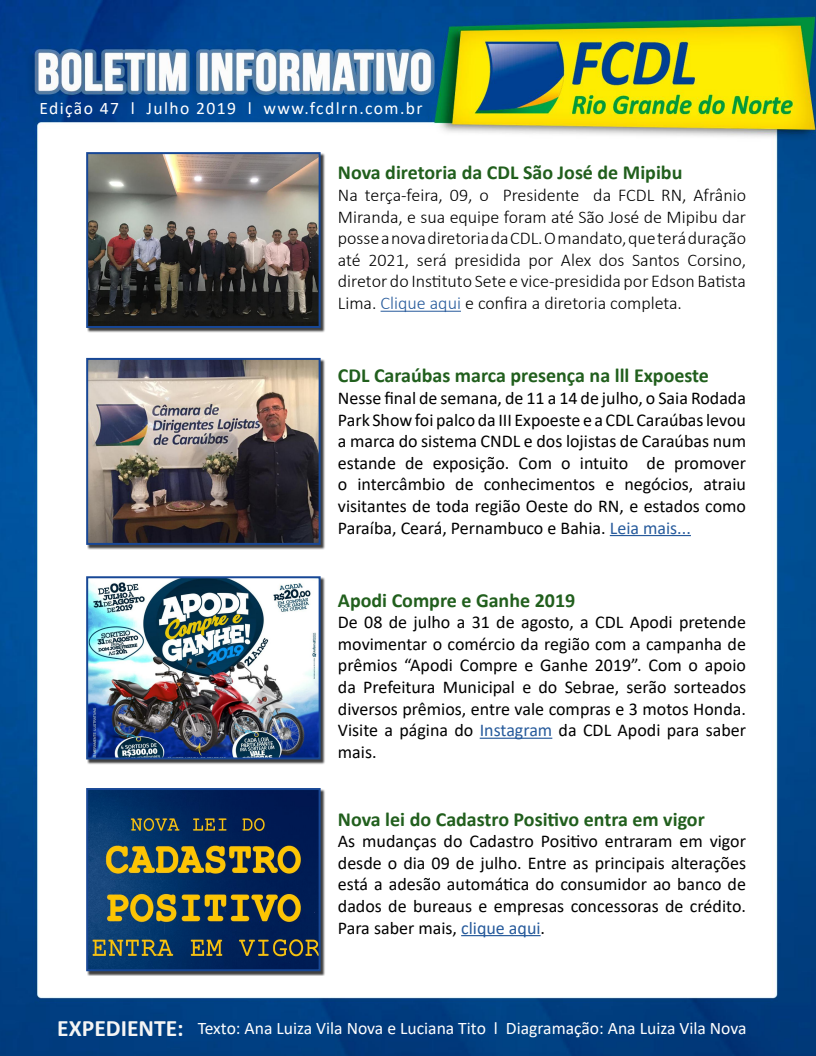
<style>
.page{position:relative;width:816px;height:1056px;background:#fff}
.page>*{position:absolute;margin:0;border:0;box-sizing:border-box;transform-origin:0 0}
.t1{font:700 23.6px "Calibri";color:#f5f5f5}
.t2{font:700 20px "Calibri";color:#215f1d}
.t3{font:18px/21.6px "Calibri";color:#000;text-align:justify}
.t4{font:300 18px/21.6px "Calibri";color:#000;text-align:justify}
.t5{font:17.6px "Calibri";color:#fff}
.t6{font:17.6px "Calibri";letter-spacing:.08em;color:#fff}
.s1{color:#265a9b}
</style>
<div class="page">
<img style="left:0;top:1px;width:816px;height:1055px">
<div style="left:87px;top:153px;width:239px;height:180px;background:#000;opacity:.75"></div>
<img style="left:89px;top:155px;width:229px;height:170px">
<div style="left:86px;top:152px;width:235px;height:176px;border:2px solid #174796"></div>
<div style="left:87px;top:359px;width:239px;height:191px;background:#000;opacity:.75"></div>
<img style="left:89px;top:361px;width:229px;height:181px">
<div style="left:86px;top:358px;width:235px;height:187px;border:2px solid #174796"></div>
<div style="left:87px;top:577px;width:239px;height:187px;background:#000;opacity:.75"></div>
<img style="left:89px;top:579px;width:229px;height:177px">
<div style="left:86px;top:576px;width:235px;height:183px;border:2px solid #174796"></div>
<div style="left:87px;top:789px;width:239px;height:187px;background:#000;opacity:.75"></div>
<img style="left:89px;top:791px;width:229px;height:177px">
<div style="left:86px;top:788px;width:235px;height:183px;border:2px solid #174796"></div>
<hr style="left:381px;top:311px;width:80px;height:1px;background:#265a9b">
<hr style="left:610px;top:535px;width:81px;height:1px;background:#265a9b">
<hr style="left:461px;top:935px;width:80px;height:1px;background:#265a9b">
<hr style="left:480px;top:738px;width:72px;height:1px;background:#265a9b">
<p class="t6" style="left:39px;top:96px;width:385px">Edição 47 l Julho 2019 l www.fcdlrn.com.br</p>
<p class="t2" style="left:338px;top:159px;width:346px">Nova diretoria da CDL São José de Mipibu</p>
<p class="t4" style="left:338px;top:184px;width:410px">Na terça-feira, 09, o Presidente da FCDL RN, Afrânio Miranda, e sua equipe foram até São José de Mipibu dar posse a nova diretoria da CDL. O mandato, que terá duração até 2021, será presidida por Alex dos Santos Corsino, diretor do Instituto Sete e vice-presidida por Edson Batista Lima. <span class="s1">Clique aqui</span> e confira a diretoria completa.</p>
<p class="t2" style="left:338px;top:362px;width:373px">CDL Caraúbas marca presença na lll Expoeste</p>
<p class="t3" style="left:338px;top:387px;width:410px">Nesse final de semana, de 11 a 14 de julho, o Saia Rodada Park Show foi palco da III Expoeste e a CDL Caraúbas levou a marca do sistema CNDL e dos lojistas de Caraúbas num estande de exposição. Com o intuito de promover o intercâmbio de conhecimentos e negócios, atraiu visitantes de toda região Oeste do RN, e estados como Paraíba, Ceará, Pernambuco e Bahia. <span class="s1">Leia mais...</span></p>
<p class="t2" style="left:338px;top:586px;width:239px">Apodi Compre e Ganhe 2019</p>
<p class="t3" style="left:338px;top:611px;width:410px">De 08 de julho a 31 de agosto, a CDL Apodi pretende movimentar o comércio da região com a campanha de prêmios “Apodi Compre e Ganhe 2019”. Com o apoio da Prefeitura Municipal e do Sebrae, serão sorteados diversos prêmios, entre vale compras e 3 motos Honda.<br>Visite a página do <span class="s1">Instagram</span> da CDL Apodi para saber mais.</p>
<p class="t2" style="left:338px;top:805px;width:368px">Nova lei do Cadastro Positivo entra em vigor</p>
<p class="t3" style="left:338px;top:830px;width:410px">As mudanças do Cadastro Positivo entraram em vigor desde o dia 09 de julho. Entre as principais alterações está a adesão automática do consumidor ao banco de dados de bureaus e empresas concessoras de crédito.<br>Para saber mais, <span class="s1">clique aqui</span>.</p>
<h1 class="t1" style="left:57px;top:1011px;width:128px">EXPEDIENTE:</h1>
<p class="t5" style="left:198px;top:1016px;width:550px">Texto: Ana Luiza Vila Nova e Luciana Tito l Diagramação: Ana Luiza Vila Nova</p>
</div>
